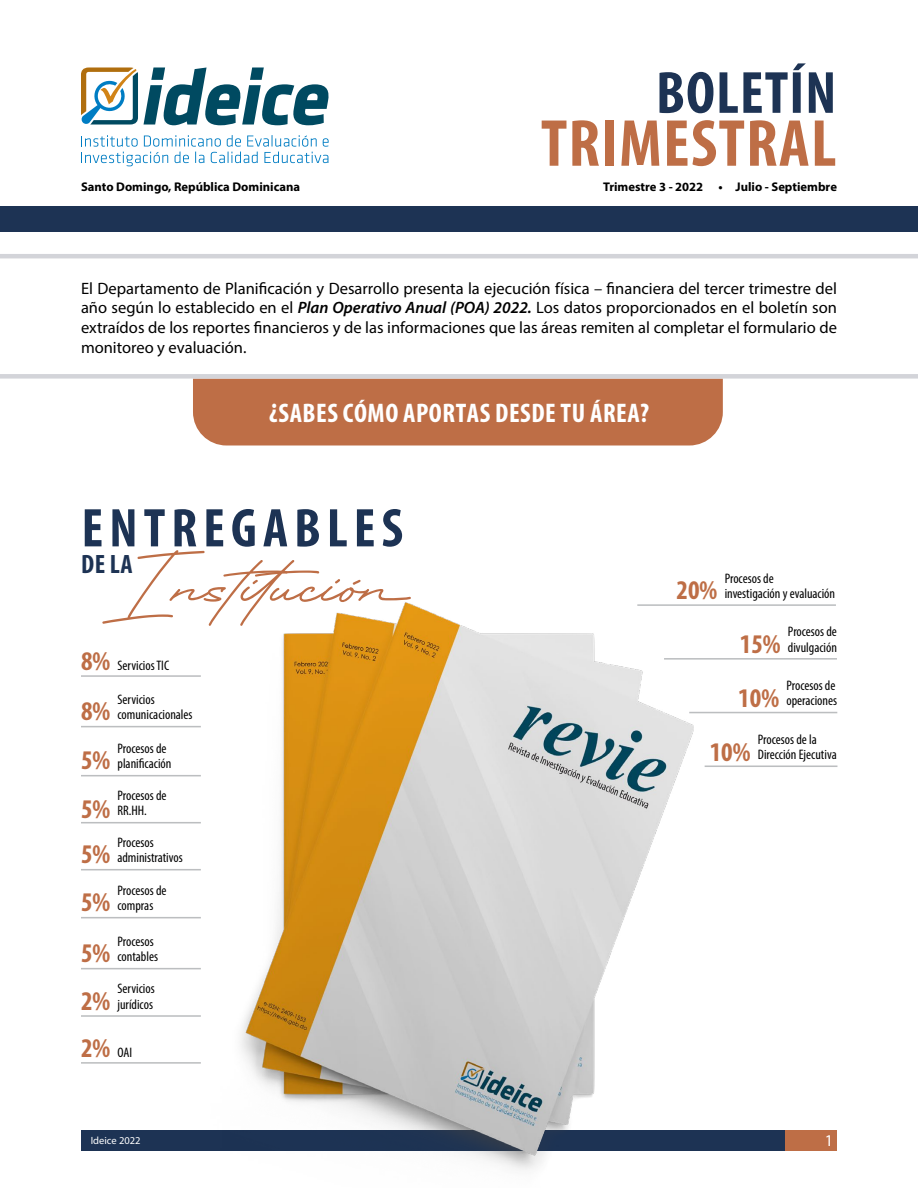
<style>
.page{position:relative;width:918px;height:1188px;background:#fff}
.page>*{position:absolute;margin:0;border:0;box-sizing:border-box;transform-origin:0 0}
.t1{font:77.25px "Bellarina";color:#be6e46}
.t2{font:700 condensed 67.05px "Myriad Pro";letter-spacing:.02em;color:#be6e46}
.t3{font:700 condensed 60px "Myriad Pro";letter-spacing:.02em;color:#1d3354}
.t4{font:700 condensed 55.05px "Myriad Pro";letter-spacing:.11em;color:#1d3354}
.t5{font:700 condensed 27px "Myriad Pro";letter-spacing:.02em;color:#fff}
.t6{font:700 condensed 27px/48.4px "Myriad Pro";color:#be6e46}
.t7{font:700 condensed 26.7px "Myriad Pro";color:#1d3354}
.t8{font:16.5px/19.8px "Myriad Pro";color:#000;text-align:justify}
.t9{font:16.5px "Myriad Pro";color:#fff}
.t10{font:condensed 13.8px/15.3px "Myriad Pro";color:#000}
.t11{font:700 12.6px "Myriad Pro";color:#000}
.t12{font:10.5px "Myriad Pro";color:#fff}
.s1{font-weight:600;font-style:italic}
.s2{font-weight:700;font-size:27px;color:#be6e46}
</style>
<div class="page">
<div style="left:0;top:206px;width:918px;height:25px;background:#1d3354"></div>
<svg style="left:144px;top:68px;width:185px;height:57px"></svg>
<svg style="left:81px;top:68px;width:57px;height:57px"></svg>
<svg style="left:81px;top:135px;width:248px;height:31px"></svg>
<div style="left:81px;top:1131px;width:731px;height:20px;background:#1d3354"></div>
<div style="left:786px;top:1131px;width:51px;height:20px;background:#be6e46"></div>
<div style="left:193px;top:379px;width:530px;height:67px;background:#be6e46"></div>
<svg style="left:0;top:254px;width:918px;height:125px"></svg>
<hr style="left:705px;top:766px;width:132px;height:1px;background:#bcbec0">
<hr style="left:637px;top:604px;width:199px;height:2px;background:#bcbec0">
<hr style="left:689px;top:712px;width:148px;height:1px;background:#bcbec0">
<hr style="left:664px;top:658px;width:173px;height:2px;background:#bcbec0">
<hr style="left:81px;top:775px;width:120px;height:1px;background:#bcbec0">
<hr style="left:81px;top:917px;width:120px;height:1px;background:#bcbec0">
<hr style="left:81px;top:822px;width:120px;height:1px;background:#bcbec0">
<hr style="left:81px;top:968px;width:120px;height:1px;background:#bcbec0">
<hr style="left:81px;top:869px;width:120px;height:1px;background:#bcbec0">
<hr style="left:81px;top:1015px;width:120px;height:2px;background:#bcbec0">
<hr style="left:81px;top:675px;width:120px;height:2px;background:#bcbec0">
<hr style="left:81px;top:726px;width:120px;height:1px;background:#bcbec0">
<hr style="left:81px;top:1062px;width:120px;height:2px;background:#bcbec0">
<img style="left:180px;top:602px;width:514px;height:568px">
<h3 class="t3" style="left:656px;top:55px;width:182px">BOLETÍN</h3>
<h2 class="t2" style="left:541px;top:102px;width:297px">TRIMESTRAL</h2>
<p class="t11" style="left:81px;top:179px;width:221px">Santo Domingo, República Dominicana</p>
<p class="t11" style="left:603px;top:179px;width:235px">Trimestre 3 - 2022 • Julio - Septiembre</p>
<p class="t8" style="left:81px;top:278px;width:758px">El Departamento de Planificación y Desarrollo presenta la ejecución física – financiera del tercer trimestre del año según lo establecido en el <span class="s1">Plan Operativo Anual (POA) 2022.</span> Los datos proporcionados en el boletín son extraídos de los reportes financieros y de las informaciones que las áreas remiten al completar el formulario de monitoreo y evaluación.</p>
<h3 class="t5" style="left:269px;top:396px;width:382px">¿SABES CÓMO APORTAS DESDE TU ÁREA?</h3>
<h3 class="t4" style="left:82px;top:494px;width:323px">ENTREGABLES</h3>
<h3 class="t7" style="left:81px;top:547px;width:53px">DE LA</h3>
<h1 class="t1" style="left:113px;top:531px;width:295px">Institución</h1>
<p class="t10" style="left:81px;top:657px;width:90px"><span class="s2">8%</span> Servicios TIC</p>
<p class="t10" style="left:81px;top:691px;width:113px;text-align:center">Servicios<br><span class="s2">8%</span> comunicacionales</p>
<h3 class="t6" style="left:81px;top:736px;width:31px">5%<br>5%</h3>
<p class="t10" style="left:117px;top:740px;width:55px">Procesos de planificación</p>
<p class="t10" style="left:117px;top:787px;width:51px">Procesos de<br>RR.HH.</p>
<p class="t10" style="left:81px;top:835px;width:103px;text-align:center">Procesos<br><span class="s2">5%</span> administrativos</p>
<p class="t10" style="left:81px;top:882px;width:87px;text-indent:36px">Procesos de<br><span class="s2">5%</span> compras</p>
<p class="t10" style="left:81px;top:933px;width:79px;text-indent:36px">Procesos<br><span class="s2">5%</span> contables</p>
<p class="t10" style="left:81px;top:981px;width:75px;text-align:right">Servicios<br><span class="s2">2%</span> jurídicos</p>
<p class="t10" style="left:81px;top:1044px;width:53px"><span class="s2">2%</span> OAI</p>
<p class="t10" style="left:677px;top:570px;width:160px;text-indent:48px">Procesos de<br><span class="s2">20%</span> investigación y evaluación</p>
<p class="t10" style="left:740px;top:624px;width:99px;text-align:right">Procesos de<br><span class="s2">15%</span> divulgación</p>
<p class="t10" style="left:738px;top:678px;width:100px;text-align:right">Procesos de<br><span class="s2">10%</span> operaciones</p>
<p class="t10" style="left:710px;top:731px;width:128px;text-indent:48px">Procesos de la<br><span class="s2">10%</span> Dirección Ejecutiva</p>
<p class="t12" style="left:91px;top:1134px;width:51px">Ideice 2022</p>
<p class="t9" style="left:825px;top:1130px;width:10px">1</p>
</div>
